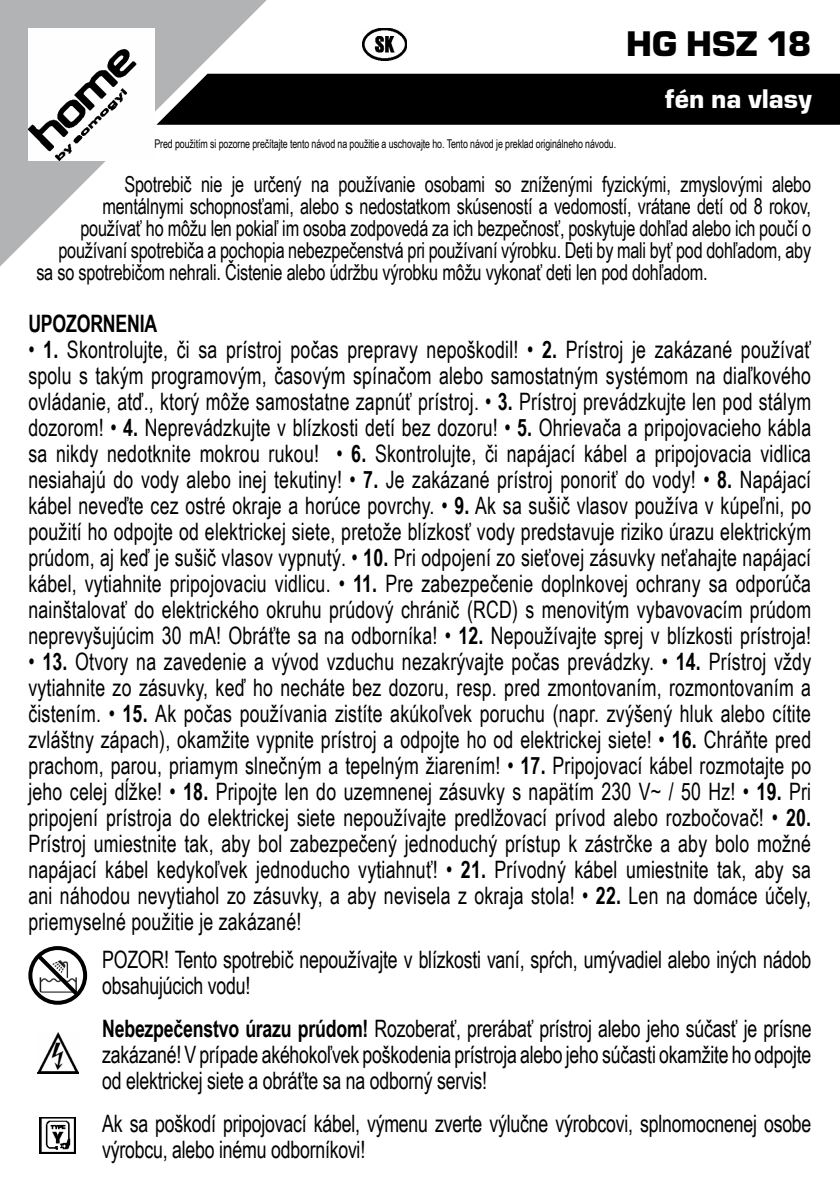
<style>
.page{position:relative;width:840px;height:1191px;background:#fff}
.page>*{position:absolute;margin:0;border:0;box-sizing:border-box;transform-origin:0 0}
.t1{font:37px "Eurostile TEE Blac";color:#000}
.t2{font:28px "Eurostile TEE Blac";color:#fff}
.t3{font:24px/26px "Arial Narrow";letter-spacing:-.01em;color:#000;text-align:justify;scale:.9 1}
.t4{font:700 24px "Arial Narrow";letter-spacing:-.01em;color:#000;scale:.9 1}
.t5{font:22px "Arial Narrow";letter-spacing:-.01em;color:#000;scale:.9 1}
.t6{font:12px "Arial Narrow";letter-spacing:-.01em;color:#000;scale:.9 1}
.s1{font-weight:700}
</style>
<div class="page">
<div style="left:283px;top:74px;width:556px;height:51px;background:#000"></div>
<svg style="left:0;top:0;width:283px;height:267px"></svg>
<img style="left:28px;top:28px;width:126px;height:132px">
<img style="left:362px;top:28px;width:44px;height:32px">
<img style="left:37px;top:1032px;width:41px;height:41px">
<img style="left:40px;top:1118px;width:36px;height:36px">
<div style="left:28px;top:946px;width:59px;height:58px;border:4px solid #000;border-radius:50%"></div>
<svg style="left:33px;top:950px;width:51px;height:51px"></svg>
<h1 class="t1" style="left:626px;top:24px;width:187px">HG HSZ 18</h1>
<p class="t2" style="left:664px;top:83px;width:148px">fén na vlasy</p>
<p class="t6" style="left:154px;top:135px;width:514px">Pred použitím si pozorne prečítajte tento návod na použitie a uschovajte ho. Tento návod je preklad originálneho návodu.</p>
<p class="t5" style="left:124px;top:168px;width:764px">Spotrebič nie je určený na používanie osobami so zníženými fyzickými, zmyslovými alebo</p>
<p class="t5" style="left:102px;top:190px;width:788px">mentálnymi schopnosťami, alebo s nedostatkom skúseností a vedomostí, vrátane detí od 8 rokov,</p>
<p class="t5" style="left:80px;top:212px;width:812px">používať ho môžu len pokiaľ im osoba zodpovedá za ich bezpečnosť, poskytuje dohľad alebo ich poučí o</p>
<p class="t5" style="left:58px;top:234px;width:837px">používaní spotrebiča a pochopia nebezpečenstvá pri používaní výrobku. Deti by mali byť pod dohľadom, aby</p>
<p class="t5" style="left:36px;top:256px;width:747px">sa so spotrebičom nehrali. Čistenie alebo údržbu výrobku môžu vykonať deti len pod dohľadom.</p>
<p class="t4" style="left:28px;top:305px;width:145px">UPOZORNENIA</p>
<p class="t3" style="left:28px;top:335px;width:870px">• <span class="s1">1.</span> Skontrolujte, či sa prístroj počas prepravy nepoškodil! • <span class="s1">2.</span> Prístroj je zakázané používať spolu s takým programovým, časovým spínačom alebo samostatným systémom na diaľkového ovládanie, atď., ktorý môže samostatne zapnúť prístroj. • <span class="s1">3.</span> Prístroj prevádzkujte len pod stálym dozorom! • <span class="s1">4.</span> Neprevádzkujte v blízkosti detí bez dozoru! • <span class="s1">5.</span> Ohrievača a pripojovacieho kábla sa nikdy nedotknite mokrou rukou! • <span class="s1">6.</span> Skontrolujte, či napájací kábel a pripojovacia vidlica nesiahajú do vody alebo inej tekutiny! • <span class="s1">7.</span> Je zakázané prístroj ponoriť do vody! • <span class="s1">8.</span> Napájací kábel neveďte cez ostré okraje a horúce povrchy. • <span class="s1">9.</span> Ak sa sušič vlasov používa v kúpeľni, po použití ho odpojte od elektrickej siete, pretože blízkosť vody predstavuje riziko úrazu elektrickým prúdom, aj keď je sušič vlasov vypnutý. • <span class="s1">10.</span> Pri odpojení zo sieťovej zásuvky neťahajte napájací kábel, vytiahnite pripojovaciu vidlicu. • <span class="s1">11.</span> Pre zabezpečenie doplnkovej ochrany sa odporúča nainštalovať do elektrického okruhu prúdový chránič (RCD) s menovitým vybavovacím prúdom neprevyšujúcim 30 mA! Obráťte sa na odborníka! • <span class="s1">12.</span> Nepoužívajte sprej v blízkosti prístroja!</p>
<p class="t3" style="left:28px;top:647px;width:870px">• <span class="s1">13.</span> Otvory na zavedenie a vývod vzduchu nezakrývajte počas prevádzky. • <span class="s1">14.</span> Prístroj vždy vytiahnite zo zásuvky, keď ho necháte bez dozoru, resp. pred zmontovaním, rozmontovaním a čistením. • <span class="s1">15.</span> Ak počas používania zistíte akúkoľvek poruchu (napr. zvýšený hluk alebo cítite zvláštny zápach), okamžite vypnite prístroj a odpojte ho od elektrickej siete! • <span class="s1">16.</span> Chráňte pred prachom, parou, priamym slnečným a tepelným žiarením! • <span class="s1">17.</span> Pripojovací kábel rozmotajte po jeho celej dĺžke! • <span class="s1">18.</span> Pripojte len do uzemnenej zásuvky s napätím 230 V~ / 50 Hz! • <span class="s1">19.</span> Pri pripojení prístroja do elektrickej siete nepoužívajte predlžovací prívod alebo rozbočovač! • <span class="s1">20.<br></span>Prístroj umiestnite tak, aby bol zabezpečený jednoduchý prístup k zástrčke a aby bolo možné napájací kábel kedykoľvek jednoducho vytiahnuť! • <span class="s1">21.</span> Prívodný kábel umiestnite tak, aby sa ani náhodou nevytiahol zo zásuvky, a aby nevisela z okraja stola! • <span class="s1">22.</span> Len na domáce účely, priemyselné použitie je zakázané!</p>
<p class="t3" style="left:102px;top:946px;width:789px">POZOR! Tento spotrebič nepoužívajte v blízkosti vaní, spŕch, umývadiel alebo iných nádob obsahujúcich vodu!</p>
<p class="t3" style="left:102px;top:1015px;width:789px"><span class="s1">Nebezpečenstvo úrazu prúdom!</span> Rozoberať, prerábať prístroj alebo jeho súčasť je prísne zakázané! V prípade akéhokoľvek poškodenia prístroja alebo jeho súčasti okamžite ho odpojte od elektrickej siete a obráťte sa na odborný servis!</p>
<p class="t3" style="left:102px;top:1110px;width:789px">Ak sa poškodí pripojovací kábel, výmenu zverte výlučne výrobcovi, splnomocnenej osobe výrobcu, alebo inému odborníkovi!</p>
</div>
